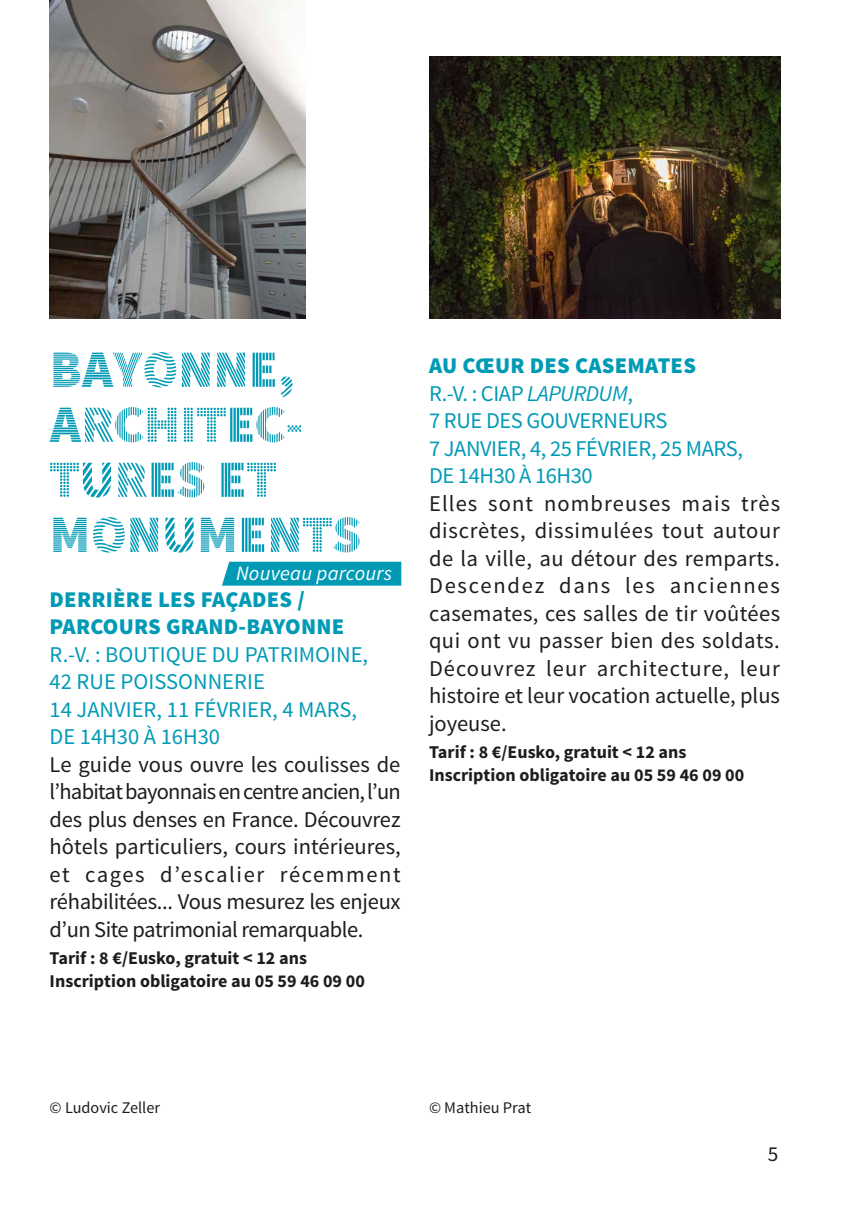
<style>
.page{position:relative;width:851px;height:1205px;background:#fff}
.page>*{position:absolute;margin:0;border:0;box-sizing:border-box;transform-origin:0 0}
.t1{font:52.5px/55px "Source Sans Pro DISPLAY";color:#009ab5}
.t2{font:22.5px/27.5px "Source Sans Pro";letter-spacing:-.01em;color:#1d1d1b;text-align:justify}
.t3{font:22.5px/27.5px "Source Sans Pro";color:#009ab5}
.t4{font:900 22.5px "Source Sans Pro";letter-spacing:.01em;color:#009ab5}
.t5{font:22.5px "Source Sans Pro";letter-spacing:-.02em;color:#009ab5}
.t6{font:21.25px "Source Sans Pro";color:#1d1d1b}
.t7{font:italic 20.5px "Source Sans Pro";letter-spacing:.01em;color:#fff}
.t8{font:700 18px/22.5px "Source Sans Pro";color:#1d1d1b}
.t9{font:16.25px "Source Sans Pro";color:#1d1d1b}
.s1{font-weight:900}
.s2{font-style:italic}
</style>
<div class="page">
<img style="left:50px;top:0;width:256px;height:318px">
<img style="left:429px;top:57px;width:351px;height:262px">
<div style="left:222px;top:562px;width:179px;height:24px;background:#009ab5"></div>
<h1 class="t1" style="left:50px;top:343px;width:255px">BAYONNE,<br>ARCHITEC-<br>TURES</h1>
<h1 class="t1" style="left:50px;top:453px;width:282px;text-indent:168px">ET<br>MONUMENTS</h1>
<p class="t4" style="left:50px;top:585px;width:29px">DERR</p>
<p class="t4" style="left:106px;top:585px;width:65px">IÈRE LES</p>
<p class="t4" style="left:201px;top:585px;width:65px">FAÇADES</p>
<p class="t4" style="left:297px;top:585px;width:9px">/</p>
<p class="t4" style="left:50px;top:612px;width:42px">PARCOURS</p>
<p class="t4" style="left:166px;top:612px;width:135px">GRAND -BAYONNE</p>
<p class="t3" style="left:50px;top:641px;width:243px">R.-V. : boutique du patrimoine</p>
<p class="t7" style="left:236px;top:560px;width:157px">Nouveau parcours</p>
<p class="t3" style="left:362px;top:641px;width:7px">,</p>
<p class="t3" style="left:50px;top:668px;width:97px">42 rue Poissonnerie<br>14 janvier</p>
<p class="t3" style="left:157px;top:696px;width:72px">, 11 février</p>
<p class="t3" style="left:272px;top:696px;width:40px">, 4 mars</p>
<p class="t3" style="left:351px;top:696px;width:7px">,</p>
<p class="t3" style="left:50px;top:723px;width:172px">de 14h30 à 16h30</p>
<p class="t2" style="left:50px;top:751px;width:353px">Le guide vous ouvre les coulisses de l’habitat bayonnais en centre ancien, l’un des plus denses en France. Découvrez hôtels particuliers, cours intérieures, et cages d’escalier récemment réhabilitées... Vous mesurez les enjeux d’un Site patrimonial remarquable.</p>
<p class="t8" style="left:50px;top:948px;width:317px">Tarif : 8 €/Eusko, gratuit &lt; 12 ans<br>Inscription obligatoire au 05 59 46 09 00</p>
<p class="t4" style="left:429px;top:351px;width:115px">AU CŒUR DES</p>
<p class="t3" style="left:429px;top:352px;width:254px;text-indent:146px"><span class="s1">CASE MATES<br></span>R.-V. : CIAP <span class="s2">Lapurdum</span>,<br>7 ruedes</p>
<p class="t3" style="left:526px;top:407px;width:55px">Gouverne</p>
<p class="t3" style="left:629px;top:407px;width:26px">urs</p>
<p class="t3" style="left:429px;top:435px;width:38px">7 janvier</p>
<p class="t3" style="left:520px;top:435px;width:89px">, 4, 25 février</p>
<p class="t3" style="left:651px;top:435px;width:49px">, 25 mars</p>
<p class="t3" style="left:737px;top:435px;width:7px">,</p>
<p class="t5" style="left:429px;top:462px;width:165px">de 14h30 à 16h30</p>
<p class="t2" style="left:429px;top:490px;width:352px">Elles sont nombreuses mais très discrètes, dissimulées tout autour de la ville, au détour des remparts.<br>Descendez dans les anciennes casemates, ces salles de tir voûtées qui ont vu passer bien des soldats.<br>Découvrez leur architecture, leur histoire et leur vocation actuelle, plus joyeuse.</p>
<p class="t8" style="left:429px;top:741px;width:317px">Tarif : 8 €/Eusko, gratuit &lt; 12 ans<br>Inscription obligatoire au 05 59 46 09 00</p>
<p class="t9" style="left:50px;top:1097px;width:112px">© Ludovic Zeller</p>
<p class="t9" style="left:429px;top:1097px;width:104px">© Mathieu Prat</p>
<p class="t6" style="left:767px;top:1140px;width:12px">5</p>
</div>
